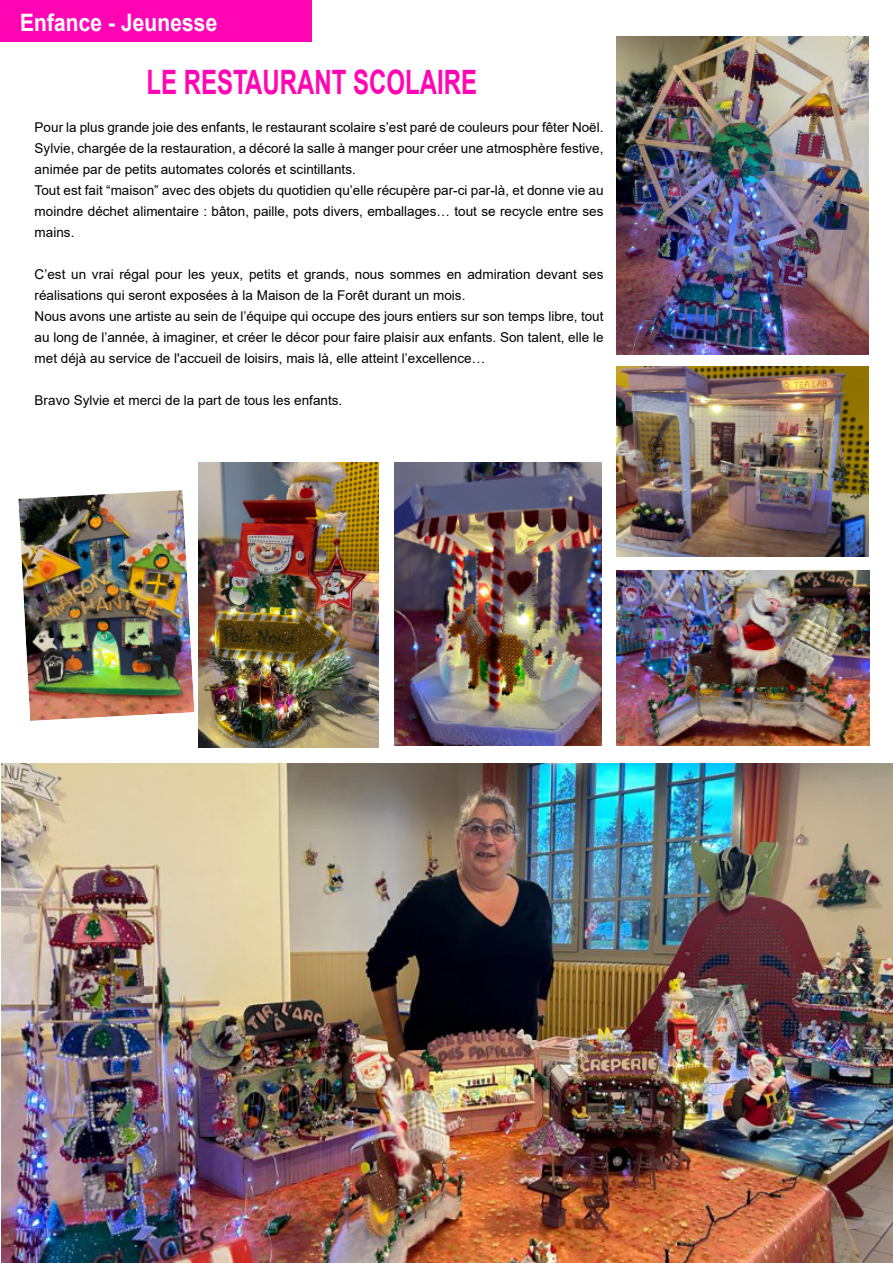
<style>
.page{position:relative;width:893px;height:1263px;background:#fff}
.page>*{position:absolute;margin:0;border:0;box-sizing:border-box;transform-origin:0 0}
.t1{font:700 33.6px "Arial";color:#ff05b4;scale:.71 1}
.t2{font:700 24px "Arial";color:#fff;scale:.88 1}
.t3{font:13.5px/21px "Arial";color:#000}
</style>
<div class="page">
<img style="left:1px;top:763px;width:892px;height:500px">
<div style="left:0;top:0;width:312px;height:42px;background:#ff05b4"></div>
<img style="left:198px;top:462px;width:181px;height:285px">
<img style="left:18px;top:490px;width:176px;height:231px">
<img style="left:394px;top:462px;width:208px;height:284px">
<img style="left:616px;top:37px;width:253px;height:317px">
<img style="left:616px;top:367px;width:253px;height:189px">
<img style="left:616px;top:570px;width:253px;height:175px">
<h2 class="t2" style="left:20px;top:13px;width:226px">Enfance - Jeunesse</h2>
<h1 class="t1" style="left:146px;top:69px;width:467px">LE RESTAURANT SCOLAIRE</h1>
<p class="t3" style="left:35px;top:118px;width:570px">Pour la plus grande joie des enfants, le restaurant scolaire s’est paré de couleurs pour fêter Noël.<br>Sylvie, chargée de la restauration, a décoré la salle à manger pour créer une atmosphère festive, animée par de petits automates colorés et scintillants.<br>Tout est fait “maison” avec des objets du quotidien qu’elle récupère par-ci par-là, et donne vie au moindre déchet alimentaire : bâton, paille, pots divers, emballages… tout se recycle entre ses mains.</p>
<p class="t3" style="left:35px;top:265px;width:570px">C’est un vrai régal pour les yeux, petits et grands, nous sommes en admiration devant ses réalisations qui seront exposées à la Maison de la Forêt durant un mois.<br>Nous avons une artiste au sein de l’équipe qui occupe des jours entiers sur son temps libre, tout au long de l’année, à imaginer, et créer le décor pour faire plaisir aux enfants. Son talent, elle le met déjà au service de l'accueil de loisirs, mais là, elle atteint l’excellence…</p>
<p class="t3" style="left:35px;top:391px;width:309px">Bravo Sylvie et merci de la part de tous les enfants.</p>
</div>
